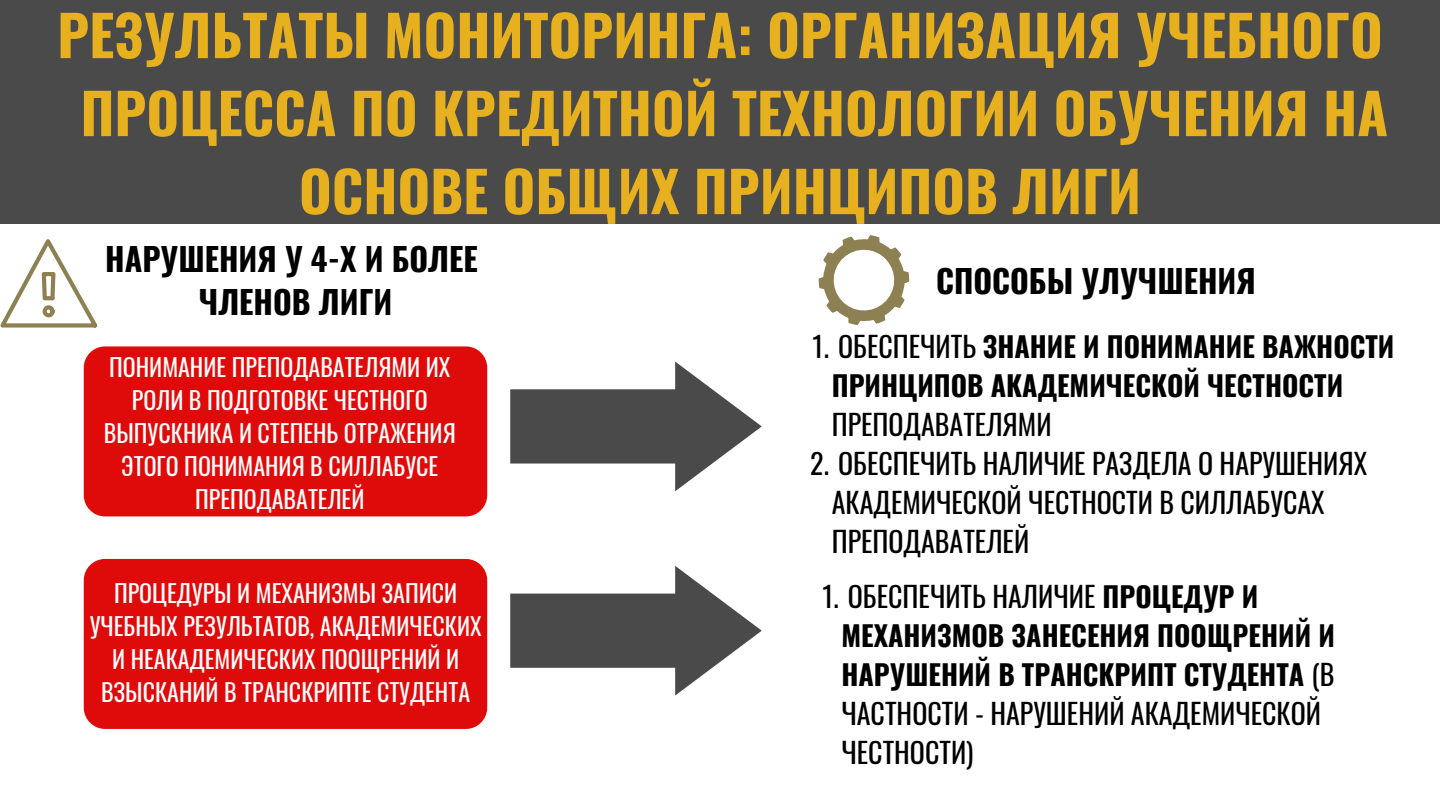
<style>
.page{position:relative;width:1440px;height:810px;background:#fff}
.page>*{position:absolute;margin:0;border:0;box-sizing:border-box;transform-origin:0 0}
.t1{font:700 56px/78px "Oswald";color:#e6b01e;text-align:center}
.t2{font:700 32px/43.7px "Oswald";color:#000;text-align:center}
.t3{font:700 28px/39px "Oswald";color:#000}
.t4{font:28px/39px "Oswald";color:#000}
.t5{font:24px/33px "Oswald";color:#fff;text-align:center}
.s1{font-weight:400}
</style>
<div class="page">
<div style="left:0;top:0;width:1440px;height:223px;background:#4a4a4a"></div>
<svg style="left:0;top:239px;width:98px;height:89px"></svg>
<svg style="left:819px;top:235px;width:90px;height:90px"></svg>
<svg style="left:84px;top:346px;width:403px;height:383px;background:#e22727"></svg>
<svg style="left:510px;top:362px;width:252px;height:129px"></svg>
<svg style="left:510px;top:566px;width:252px;height:130px"></svg>
<h1 class="t1" style="left:57px;top:-6px;width:1332px">РЕЗУЛЬТАТЫ МОНИТОРИНГА: ОРГАНИЗАЦИЯ УЧЕБНОГО<br>ПРОЦЕССА ПО КРЕДИТНОЙ ТЕХНОЛОГИИ ОБУЧЕНИЯ НА<br>ОСНОВЕ ОБЩИХ ПРИНЦИПОВ ЛИГИ</h1>
<h2 class="t2" style="left:105px;top:236px;width:374px">НАРУШЕНИЯ У 4-Х И БОЛЕЕ<br>ЧЛЕНОВ ЛИГИ</h2>
<p class="t5" style="left:104px;top:350px;width:353px">ПОНИМАНИЕ ПРЕПОДАВАТЕЛЯМИ ИХ<br>РОЛИ В ПОДГОТОВКЕ ЧЕСТНОГО<br>ВЫПУСКНИКА И СТЕПЕНЬ ОТРАЖЕНИЯ<br>ЭТОГО ПОНИМАНИЯ В СИЛЛАБУСЕ<br>ПРЕПОДАВАТЕЛЕЙ</p>
<h2 class="t2" style="left:936px;top:258px;width:321px">СПОСОБЫ УЛУЧШЕНИЯ</h2>
<p class="t3" style="left:832px;top:326px;width:564px;text-indent:-19px"><span class="s1">1. ОБЕСПЕЧИТЬ</span> ЗНАНИЕ И ПОНИМАНИЕ ВАЖНОСТИ<br>ПРИНЦИПОВ АКАДЕМИЧЕСКОЙ ЧЕСТНОСТИ</p>
<p class="t4" style="left:832px;top:404px;width:221px">ПРЕПОДАВАТЕЛЯМИ</p>
<p class="t4" style="left:832px;top:443px;width:537px;text-indent:-21px">2. ОБЕСПЕЧИТЬ НАЛИЧИЕ РАЗДЕЛА О НАРУШЕНИЯХ<br>АКАДЕМИЧЕСКОЙ ЧЕСТНОСТИ В СИЛЛАБУСАХ<br>ПРЕПОДАВАТЕЛЕЙ</p>
<p class="t5" style="left:90px;top:576px;width:393px">ПРОЦЕДУРЫ И МЕХАНИЗМЫ ЗАПИСИ УЧЕБНЫХ РЕЗУЛЬТАТОВ, АКАДЕМИЧЕСКИХ И НЕАКАДЕМИЧЕСКИХ ПООЩРЕНИЙ И ВЗЫСКАНИЙ В ТРАНСКРИПТЕ СТУДЕНТА</p>
<p class="t3" style="left:841px;top:576px;width:495px;text-indent:-19px"><span class="s1">1. ОБЕСПЕЧИТЬ НАЛИЧИЕ</span> ПРОЦЕДУР И<br>МЕХАНИЗМОВ ЗАНЕСЕНИЯ ПООЩРЕНИЙ И<br>НАРУШЕНИЙ В ТРАНСКРИПТ СТУДЕНТА <span class="s1">(В<br>ЧАСТНОСТИ - НАРУШЕНИЙ АКАДЕМИЧЕСКОЙ<br>ЧЕСТНОСТИ)</span></p>
</div>
